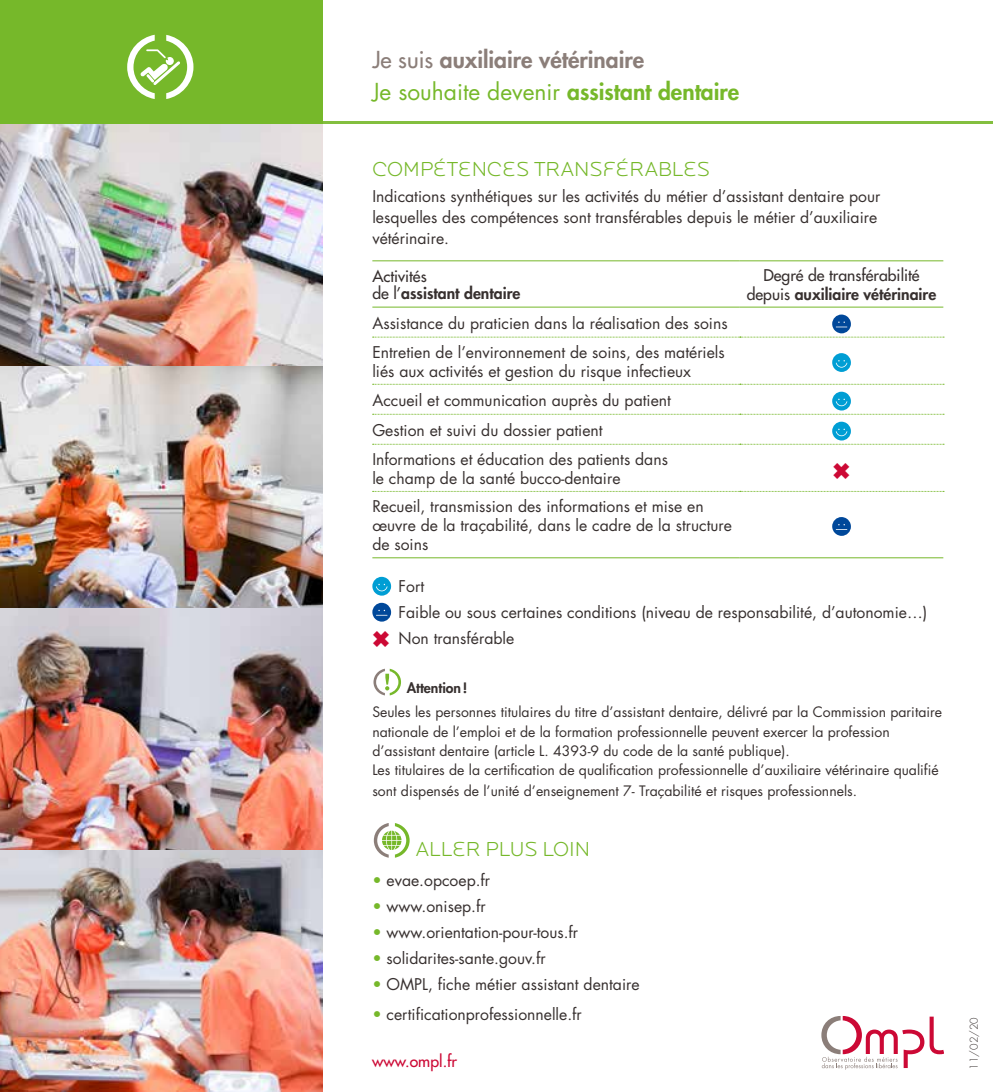
<style>
.page{position:relative;width:993px;height:1092px;background:#fff}
.page>*{position:absolute;margin:0;border:0;box-sizing:border-box;transform-origin:0 0}
.t1{font:800 22.75px/31.2px "Futura Std";color:#8b7e79}
.t2{font:300 21px "Locator Display";color:#76b82a}
.t3{font:15.75px/29.2px "Futura Std";color:#37302f}
.t4{font:500 15.75px/19.2px "Futura Std";color:#37302f;text-align:center}
.t5{font:800 15.75px/17.5px "Futura Std";color:#37302f}
.t6{font:500 15.75px "Futura Std";color:#cc0935}
.t7{font:14px/19.2px "Futura Std";color:#37302f}
.t8{font:800 14px "Futura Std";color:#37302f}
.t9{font:300 10.5px "Futura Std";color:#37302f}
.s1{font-weight:500}
.s2{font-weight:400;color:#76b82a}
.s3{color:#76b82a}
.s4{font-weight:800}
.s5{color:#cc0935}
</style>
<div class="page">
<hr style="left:0;top:122px;width:992px;height:2px;background:#76b82a">
<div style="left:0;top:0;width:322px;height:124px;background:#76b82a"></div>
<img style="left:0;top:124px;width:322px;height:967px">
<hr style="left:372px;top:260px;width:367px;height:1px;background:#76b82a">
<hr style="left:739px;top:260px;width:204px;height:1px;background:#76b82a">
<hr style="left:372px;top:307px;width:367px;height:1px;background:#76b82a">
<hr style="left:739px;top:307px;width:204px;height:1px;background:#76b82a">
<svg style="left:372px;top:384px;width:571px;height:1px"></svg>
<hr style="left:372px;top:557px;width:367px;height:1px;background:#76b82a">
<hr style="left:739px;top:557px;width:204px;height:1px;background:#76b82a">
<svg style="left:372px;top:491px;width:571px;height:1px"></svg>
<svg style="left:372px;top:314px;width:571px;height:24px"></svg>
<svg style="left:832px;top:353px;width:18px;height:19px"></svg>
<svg style="left:372px;top:391px;width:571px;height:24px"></svg>
<svg style="left:372px;top:421px;width:571px;height:24px"></svg>
<svg style="left:832px;top:517px;width:18px;height:19px"></svg>
<svg style="left:372px;top:576px;width:19px;height:19px"></svg>
<svg style="left:372px;top:602px;width:19px;height:19px"></svg>
<svg style="left:373px;top:668px;width:28px;height:27px"></svg>
<svg style="left:374px;top:823px;width:35px;height:34px"></svg>
<svg style="left:127px;top:35px;width:66px;height:64px"></svg>
<svg style="left:821px;top:1016px;width:121px;height:53px"></svg>
<h1 class="t1" style="left:372px;top:44px;width:368px"><span class="s1">Je suis</span> auxiliaire vétérinaire<br><span class="s2">Je souhaite devenir</span> <span class="s3">assistant dentaire</span></h1>
<h2 class="t2" style="left:372px;top:156px;width:339px">COMPÉTENCES TRANSFÉRABLES</h2>
<p class="t3" style="left:372px;top:185px;width:509px;line-height:21px">Indications synthétiques sur les activités du métier d’assistant dentaire pour lesquelles des compétences sont transférables depuis le métier d’auxiliaire vétérinaire.</p>
<p class="t5" style="left:372px;top:267px;width:149px"><span class="s1">Activités<br>de l’</span>assistant dentaire</p>
<p class="t4" style="left:746px;top:265px;width:191px">Degré de transférabilité depuis <span class="s4">auxiliaire vétérinaire</span></p>
<p class="t3" style="left:372px;top:308px;width:356px">Assistance du praticien dans la réalisation des soins<br>Entretien de l’environnement de soins, des matériels</p>
<p class="t3" style="left:372px;top:356px;width:320px">liés aux activités et gestion du risque infectieux Accueil et communication auprès du patient Gestion et suivi du dossier patient<br>Informations et éducation des patients dans</p>
<p class="t3" style="left:372px;top:463px;width:249px">le champ de la santé bucco-dentaire</p>
<p class="t3" style="left:372px;top:496px;width:361px;line-height:19.2px">Recueil, transmission des informations et mise en œuvre de la traçabilité, dans le cadre de la structure de soins</p>
<p class="t3" style="left:398px;top:571px;width:27px">Fort</p>
<p class="t3" style="left:398px;top:597px;width:530px">Faible ou sous certaines conditions (niveau de responsabilité, d’autonomie…)</p>
<p class="t3" style="left:372px;top:623px;width:143px"><span class="s5">✖</span> Non transférable</p>
<p class="t8" style="left:406px;top:679px;width:62px">Attention!</p>
<p class="t7" style="left:372px;top:702px;width:571px">Seules les personnes titulaires du titre d’assistant dentaire, délivré par la Commission paritaire nationale de l’emploi et de la formation professionnelle peuvent exercer la profession d’assistant dentaire (article L. 4393-9 du code de la santé publique).<br>Les titulaires de la certification de qualification professionnelle d’auxiliaire vétérinaire qualifié</p>
<p class="t7" style="left:372px;top:781px;width:486px">sont dispensés de l’unité d’enseignement 7- Traçabilité et risques professionnels.</p>
<h2 class="t2" style="left:415px;top:835px;width:176px">ALLER PLUS LOIN</h2>
<p class="t3" style="left:372px;top:866px;width:119px"><span class="s3">•</span> evae.opcoep.fr</p>
<p class="t3" style="left:372px;top:892px;width:115px"><span class="s3">•</span> www.onisep.fr</p>
<p class="t3" style="left:372px;top:918px;width:207px"><span class="s3">•</span> www.orientation-pour-tous.fr</p>
<p class="t3" style="left:372px;top:944px;width:175px"><span class="s3">•</span> solidarites-sante.gouv.fr</p>
<p class="t3" style="left:372px;top:970px;width:269px"><span class="s3">•</span> OMPL, fiche métier assistant dentaire</p>
<p class="t3" style="left:372px;top:999px;width:211px"><span class="s3">•</span> certificationprofessionnelle.fr</p>
<p class="t6" style="left:372px;top:1051px;width:86px">www.ompl.fr</p>
<p class="t9" style="left:967px;top:1069px;width:54px;rotate:-90deg">11/02/20</p>
</div>
